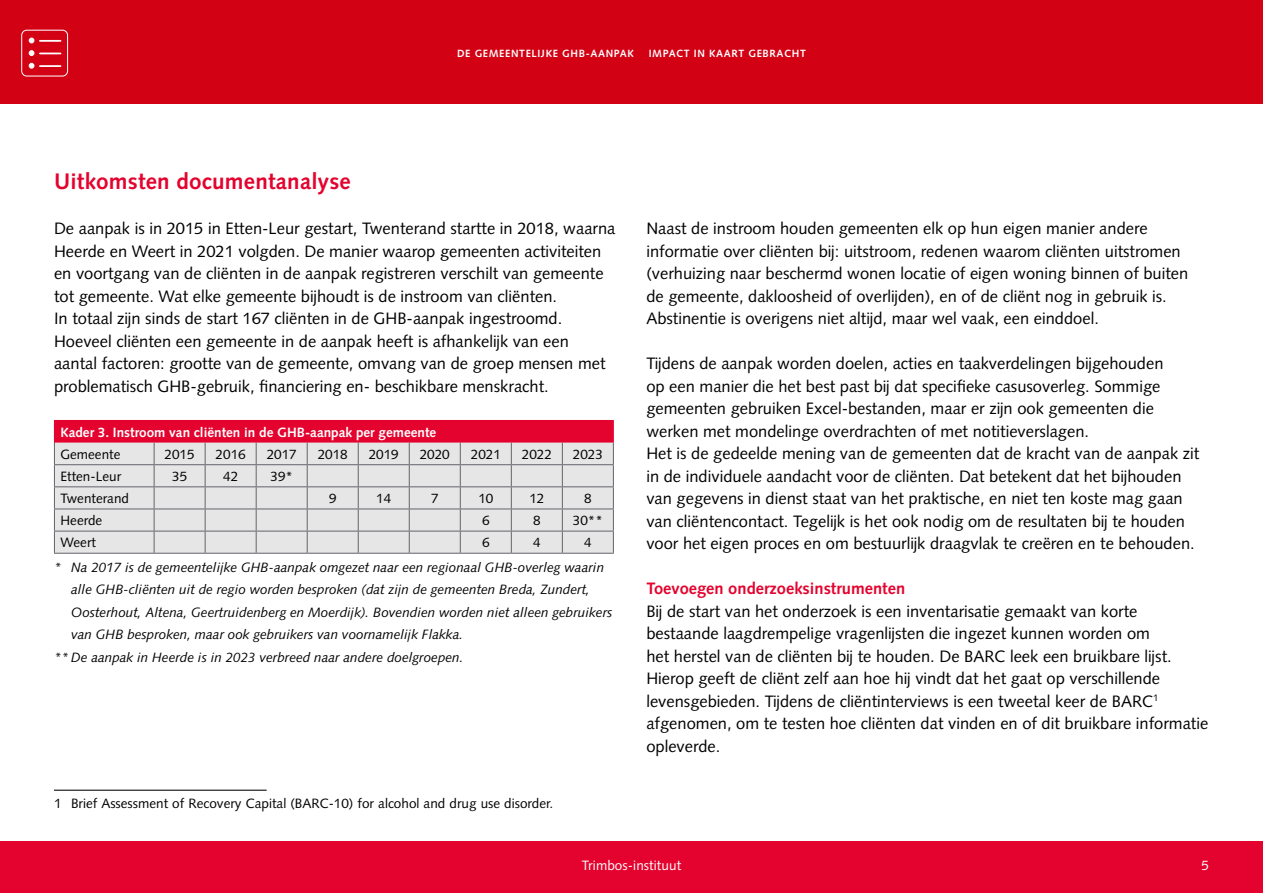
<style>
.page{position:relative;width:1263px;height:893px;background:#fff}
.page>*{position:absolute;margin:0;border:0;box-sizing:border-box;transform-origin:0 0}
.t1{font:700 22.5px "Syntax LT Pro";letter-spacing:.01em;color:#e4032e}
.t2{font:16.5px/22.5px "Syntax LT Pro";color:#000}
.t3{font:700 16.5px "Syntax LT Pro";color:#e4032e}
.t4{font:italic 13.5px "Syntax LT Pro";color:#000}
.t5{font:13.5px "Syntax LT Pro";color:#000}
.t6{font:700 13.5px "Syntax LT Pro";color:#fff}
.t7{font:13.5px "Syntax LT Pro";letter-spacing:.005em;color:#fff}
.t8{font:700 10.5px "Syntax LT Pro";letter-spacing:.06em;color:#fff}
</style>
<div class="page">
<div style="left:0;top:0;width:1263px;height:104px;background:#d30114"></div>
<div style="left:0;top:841px;width:1263px;height:52px;background:#e4032e"></div>
<div style="left:21px;top:30px;width:47px;height:47px;border:1px solid #fff;border-radius:5px"></div>
<svg style="left:29px;top:38px;width:5px;height:5px"></svg>
<hr style="left:40px;top:40px;width:21px;height:2px;background:#fff">
<svg style="left:29px;top:50px;width:5px;height:6px"></svg>
<svg style="left:40px;top:53px;width:21px;height:1px"></svg>
<svg style="left:29px;top:63px;width:5px;height:6px"></svg>
<hr style="left:40px;top:65px;width:21px;height:2px;background:#fff">
<div style="left:54px;top:420px;width:559px;height:23px;background:#e4032e"></div>
<div style="left:55px;top:443px;width:558px;height:110px;background:#e7e6e7"></div>
<hr style="left:562px;top:420px;width:52px;height:1px;background:#e4032e">
<hr style="left:54px;top:464px;width:100px;height:1px;background:#61646a">
<hr style="left:154px;top:464px;width:51px;height:1px;background:#61646a">
<hr style="left:205px;top:464px;width:51px;height:1px;background:#61646a">
<hr style="left:256px;top:464px;width:51px;height:1px;background:#61646a">
<hr style="left:307px;top:464px;width:51px;height:1px;background:#61646a">
<hr style="left:358px;top:464px;width:51px;height:1px;background:#61646a">
<hr style="left:409px;top:464px;width:51px;height:1px;background:#61646a">
<hr style="left:460px;top:464px;width:51px;height:1px;background:#61646a">
<hr style="left:511px;top:464px;width:51px;height:1px;background:#61646a">
<hr style="left:562px;top:464px;width:52px;height:1px;background:#61646a">
<hr style="left:54px;top:486px;width:100px;height:1px;background:#61646a">
<hr style="left:154px;top:486px;width:51px;height:1px;background:#61646a">
<hr style="left:205px;top:486px;width:51px;height:1px;background:#61646a">
<hr style="left:256px;top:486px;width:51px;height:1px;background:#61646a">
<hr style="left:307px;top:486px;width:51px;height:1px;background:#61646a">
<hr style="left:358px;top:486px;width:51px;height:1px;background:#61646a">
<hr style="left:409px;top:486px;width:51px;height:1px;background:#61646a">
<hr style="left:460px;top:486px;width:51px;height:1px;background:#61646a">
<hr style="left:511px;top:486px;width:51px;height:1px;background:#61646a">
<hr style="left:562px;top:486px;width:52px;height:1px;background:#61646a">
<hr style="left:54px;top:509px;width:100px;height:1px;background:#61646a">
<hr style="left:154px;top:509px;width:51px;height:1px;background:#61646a">
<hr style="left:205px;top:509px;width:51px;height:1px;background:#61646a">
<hr style="left:256px;top:509px;width:51px;height:1px;background:#61646a">
<hr style="left:307px;top:509px;width:51px;height:1px;background:#61646a">
<hr style="left:358px;top:509px;width:51px;height:1px;background:#61646a">
<hr style="left:409px;top:509px;width:51px;height:1px;background:#61646a">
<hr style="left:460px;top:509px;width:51px;height:1px;background:#61646a">
<hr style="left:511px;top:509px;width:51px;height:1px;background:#61646a">
<hr style="left:562px;top:509px;width:52px;height:1px;background:#61646a">
<hr style="left:54px;top:531px;width:100px;height:1px;background:#61646a">
<svg style="left:54px;top:442px;width:1px;height:111px"></svg>
<hr style="left:154px;top:531px;width:51px;height:1px;background:#61646a">
<svg style="left:154px;top:443px;width:1px;height:110px"></svg>
<hr style="left:205px;top:531px;width:51px;height:1px;background:#61646a">
<svg style="left:205px;top:443px;width:1px;height:110px"></svg>
<hr style="left:256px;top:531px;width:51px;height:1px;background:#61646a">
<svg style="left:256px;top:443px;width:1px;height:110px"></svg>
<hr style="left:307px;top:531px;width:51px;height:1px;background:#61646a">
<svg style="left:307px;top:443px;width:1px;height:110px"></svg>
<hr style="left:358px;top:531px;width:51px;height:1px;background:#61646a">
<svg style="left:358px;top:443px;width:1px;height:110px"></svg>
<hr style="left:409px;top:531px;width:51px;height:1px;background:#61646a">
<svg style="left:409px;top:443px;width:1px;height:110px"></svg>
<hr style="left:460px;top:531px;width:51px;height:1px;background:#61646a">
<svg style="left:460px;top:443px;width:1px;height:110px"></svg>
<hr style="left:511px;top:531px;width:51px;height:1px;background:#61646a">
<svg style="left:511px;top:443px;width:1px;height:110px"></svg>
<hr style="left:562px;top:531px;width:52px;height:1px;background:#61646a">
<svg style="left:562px;top:443px;width:1px;height:110px"></svg>
<svg style="left:613px;top:421px;width:1px;height:132px"></svg>
<hr style="left:54px;top:553px;width:100px;height:1px;background:#61646a">
<hr style="left:154px;top:553px;width:51px;height:1px;background:#61646a">
<hr style="left:205px;top:553px;width:51px;height:1px;background:#61646a">
<hr style="left:256px;top:553px;width:51px;height:1px;background:#61646a">
<hr style="left:307px;top:553px;width:51px;height:1px;background:#61646a">
<hr style="left:358px;top:553px;width:51px;height:1px;background:#61646a">
<hr style="left:409px;top:553px;width:51px;height:1px;background:#61646a">
<hr style="left:460px;top:553px;width:51px;height:1px;background:#61646a">
<hr style="left:511px;top:553px;width:51px;height:1px;background:#61646a">
<hr style="left:562px;top:553px;width:52px;height:1px;background:#61646a">
<hr style="left:54px;top:790px;width:213px;height:1px;background:#000">
<p class="t8" style="left:457px;top:47px;width:178px">DE GEMEENTELIJKE GHB-AANPAK</p>
<p class="t8" style="left:649px;top:47px;width:159px">IMPACT IN KAART GEBRACHT</p>
<h1 class="t1" style="left:54px;top:168px;width:298px">Uitkomsten documentanalyse</h1>
<p class="t2" style="left:54px;top:217px;width:563px">De aanpak is in 2015 in Etten-Leur gestart, Twenterand startte in 2018, waarna Heerde en Weert in 2021 volgden. De manier waarop gemeenten activiteiten en voortgang van de cliënten in de aanpak registreren verschilt van gemeente tot gemeente. Wat elke gemeente bijhoudt is de instroom van cliënten.<br>In totaal zijn sinds de start 167 cliënten in de GHB-aanpak ingestroomd.<br>Hoeveel cliënten een gemeente in de aanpak heeft is afhankelijk van een aantal factoren: grootte van de gemeente, omvang van de groep mensen met problematisch GHB-gebruik, financiering en- beschikbare menskracht.</p>
<p class="t6" style="left:60px;top:424px;width:377px">Kader 3. Instroom van cliënten in de GHB-aanpak per gemeente</p>
<p class="t5" style="left:60px;top:446px;width:62px">Gemeente</p>
<p class="t5" style="left:165px;top:446px;width:32px">2015</p>
<p class="t5" style="left:216px;top:446px;width:32px">2016</p>
<p class="t5" style="left:267px;top:446px;width:32px">2017</p>
<p class="t5" style="left:318px;top:446px;width:32px">2018</p>
<p class="t5" style="left:369px;top:446px;width:32px">2019</p>
<p class="t5" style="left:420px;top:446px;width:32px">2020</p>
<p class="t5" style="left:471px;top:446px;width:32px">2021</p>
<p class="t5" style="left:522px;top:446px;width:32px">2022</p>
<p class="t5" style="left:573px;top:446px;width:32px">2023</p>
<p class="t5" style="left:60px;top:468px;width:62px">Etten-Leur</p>
<p class="t5" style="left:172px;top:468px;width:17px">35</p>
<p class="t5" style="left:223px;top:468px;width:17px">42</p>
<p class="t5" style="left:270px;top:468px;width:24px">39*</p>
<p class="t5" style="left:60px;top:490px;width:70px">Twenterand</p>
<p class="t5" style="left:329px;top:490px;width:9px">9</p>
<p class="t5" style="left:376px;top:490px;width:17px">14</p>
<p class="t5" style="left:431px;top:490px;width:9px">7</p>
<p class="t5" style="left:478px;top:490px;width:17px">10</p>
<p class="t5" style="left:529px;top:490px;width:17px">12</p>
<p class="t5" style="left:584px;top:490px;width:9px">8</p>
<p class="t5" style="left:61px;top:512px;width:43px">Heerde</p>
<p class="t5" style="left:482px;top:512px;width:9px">6</p>
<p class="t5" style="left:533px;top:512px;width:9px">8</p>
<p class="t5" style="left:573px;top:512px;width:32px">30**</p>
<p class="t5" style="left:61px;top:535px;width:37px">Weert</p>
<p class="t5" style="left:482px;top:535px;width:9px">6</p>
<p class="t5" style="left:533px;top:535px;width:9px">4</p>
<p class="t5" style="left:584px;top:535px;width:9px">4</p>
<p class="t4" style="left:54px;top:559px;width:552px">* Na 2017 is de gemeentelijke GHB-aanpak omgezet naar een regionaal GHB-overleg waarin</p>
<p class="t4" style="left:71px;top:581px;width:520px">alle GHB-cliënten uit de regio worden besproken (dat zijn de gemeenten Breda, Zundert,</p>
<p class="t4" style="left:71px;top:604px;width:543px">Oosterhout, Altena, Geertruidenberg en Moerdijk). Bovendien worden niet alleen gebruikers</p>
<p class="t4" style="left:71px;top:626px;width:393px">van GHB besproken, maar ook gebruikers van voornamelijk Flakka.</p>
<p class="t4" style="left:54px;top:649px;width:411px">** De aanpak in Heerde is in 2023 verbreed naar andere doelgroepen.</p>
<p class="t5" style="left:54px;top:795px;width:501px">1 Brief Assessment of Recovery Capital (BARC-10) for alcohol and drug use disorder.</p>
<p class="t2" style="left:646px;top:217px;width:543px">Naast de instroom houden gemeenten elk op hun eigen manier andere informatie over cliënten bij: uitstroom, redenen waarom cliënten uitstromen (verhuizing naar beschermd wonen locatie of eigen woning binnen of buiten de gemeente, dakloosheid of overlijden), en of de cliënt nog in gebruik is.<br>Abstinentie is overigens niet altijd, maar wel vaak, een einddoel.</p>
<p class="t2" style="left:646px;top:352px;width:554px">Tijdens de aanpak worden doelen, acties en taakverdelingen bijgehouden<br>op een manier die het best past bij dat specifieke casusoverleg. Sommige gemeenten gebruiken Excel-bestanden, maar er zijn ook gemeenten die werken met mondelinge overdrachten of met notitieverslagen.<br>Het is de gedeelde mening van de gemeenten dat de kracht van de aanpak zit in de individuele aandacht voor de cliënten. Dat betekent dat het bijhouden van gegevens in dienst staat van het praktische, en niet ten koste mag gaan van cliëntencontact. Tegelijk is het ook nodig om de resultaten bij te houden voor het eigen proces en om bestuurlijk draagvlak te creëren en te behouden.</p>
<p class="t3" style="left:646px;top:579px;width:260px">Toevoegen onderzoeksinstrumenten</p>
<p class="t2" style="left:646px;top:600px;width:563px">Bij de start van het onderzoek is een inventarisatie gemaakt van korte bestaande laagdrempelige vragenlijsten die ingezet kunnen worden om<br>het herstel van de cliënten bij te houden. De BARC leek een bruikbare lijst.<br>Hierop geeft de cliënt zelf aan hoe hij vindt dat het gaat op verschillende levensgebieden. Tijdens de cliëntinterviews is een tweetal keer de BARC<sup>1 </sup>afgenomen, om te testen hoe cliënten dat vinden en of dit bruikbare informatie opleverde.</p>
<p class="t7" style="left:582px;top:857px;width:101px">Trimbos-instituut</p>
<p class="t7" style="left:1201px;top:857px;width:9px">5</p>
</div>
